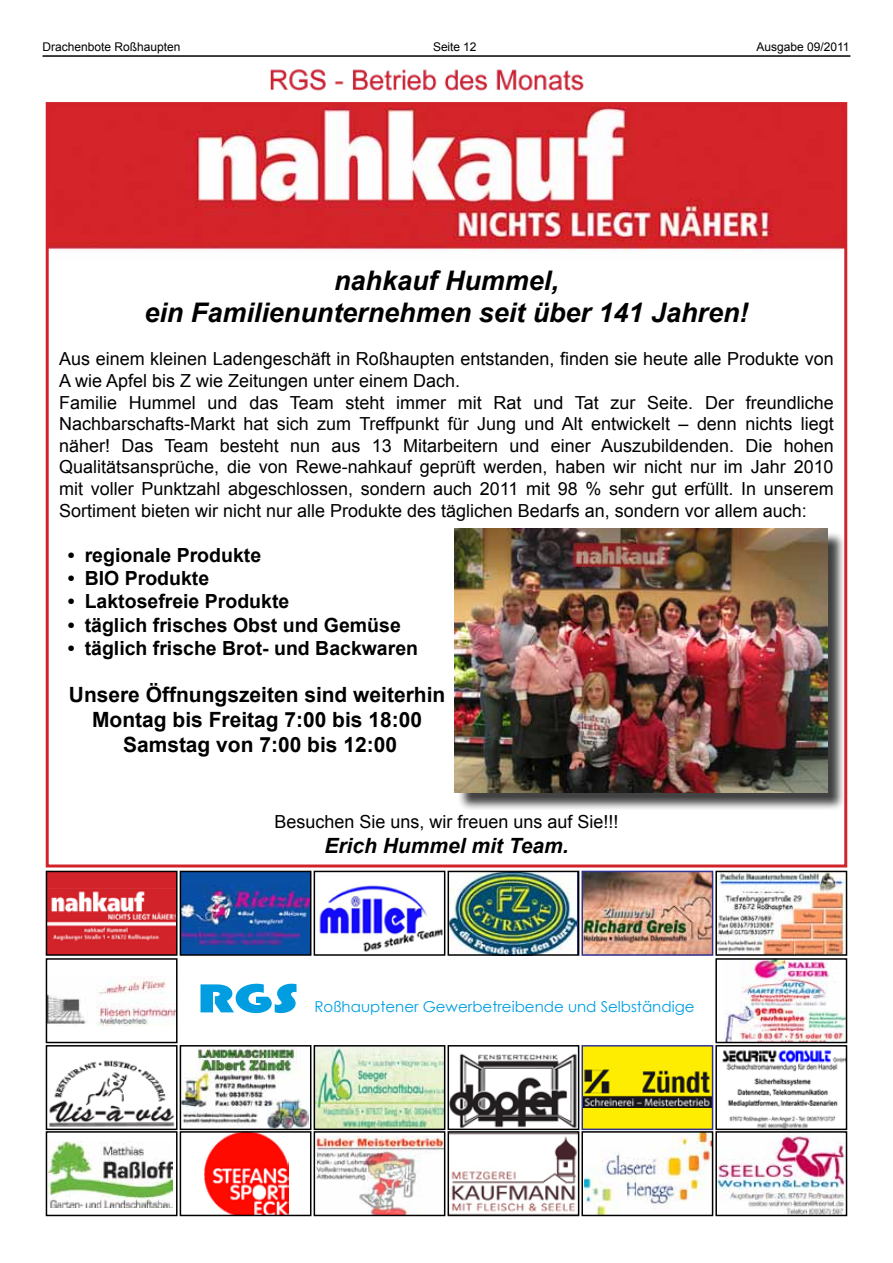
<style>
.page{position:relative;width:893px;height:1263px;background:#fff}
.page>*{position:absolute;margin:0;border:0;box-sizing:border-box;transform-origin:0 0}
.t1{font:42px "Bauhaus 93";color:#009ee0;scale:1.5 1}
.t2{font:italic 700 27px/32.4px "Arial";color:#000;text-align:center}
.t3{font:700 21px/25.2px "Arial";color:#000;text-align:center}
.t4{font:italic 700 21px "Arial";color:#000}
.t5{font:700 19.5px "Arial";color:#000}
.t6{font:18px/21.6px "Arial";color:#000}
.t7{font:15px "Century Gothic";color:#009ee0}
.t8{font:12px "Arial";color:#000}
</style>
<div class="page">
<hr style="left:43px;top:55px;width:807px;height:2px;background:#000">
<img style="left:204px;top:1134px;width:84px;height:79px">
<div style="left:180px;top:1131px;width:131px;height:85px;border:2px solid #000"></div>
<img style="left:49px;top:976px;width:126px;height:49px">
<div style="left:46px;top:958px;width:132px;height:85px;border:2px solid #000"></div>
<img style="left:724px;top:961px;width:120px;height:79px">
<div style="left:715px;top:958px;width:132px;height:85px;border:2px solid #000"></div>
<img style="left:49px;top:1060px;width:126px;height:67px">
<div style="left:46px;top:1045px;width:132px;height:85px;border:2px solid #000"></div>
<img style="left:584px;top:1134px;width:126px;height:79px">
<div style="left:581px;top:1131px;width:132px;height:85px;border:2px solid #000"></div>
<img style="left:451px;top:1053px;width:125px;height:74px">
<div style="left:448px;top:1045px;width:131px;height:85px;border:2px solid #000"></div>
<img style="left:451px;top:1134px;width:125px;height:78px">
<div style="left:448px;top:1131px;width:131px;height:85px;border:2px solid #000"></div>
<img style="left:317px;top:1048px;width:125px;height:79px">
<div style="left:314px;top:1045px;width:131px;height:85px;border:2px solid #000"></div>
<img style="left:718px;top:1134px;width:126px;height:79px">
<div style="left:715px;top:1131px;width:132px;height:85px;border:2px solid #000"></div>
<img style="left:183px;top:1048px;width:125px;height:79px">
<div style="left:180px;top:1045px;width:131px;height:85px;border:2px solid #000"></div>
<img style="left:722px;top:1050px;width:122px;height:77px">
<div style="left:715px;top:1045px;width:132px;height:85px;border:2px solid #000"></div>
<img style="left:317px;top:1137px;width:125px;height:76px">
<div style="left:314px;top:1131px;width:131px;height:85px;border:2px solid #000"></div>
<img style="left:49px;top:1142px;width:123px;height:65px">
<div style="left:46px;top:1131px;width:132px;height:85px;border:2px solid #000"></div>
<div style="left:582px;top:1046px;width:131px;height:83px;background:#feed01"></div>
<img style="left:584px;top:1069px;width:126px;height:39px">
<div style="left:581px;top:1045px;width:132px;height:85px;border:2px solid #2e3192"></div>
<div style="left:180px;top:871px;width:131px;height:84px;background:#094fa4"></div>
<img style="left:183px;top:885px;width:125px;height:60px">
<div style="left:180px;top:871px;width:131px;height:85px;border:2px solid #000"></div>
<img style="left:319px;top:885px;width:123px;height:67px">
<div style="left:314px;top:871px;width:131px;height:85px;border:2px solid #010000"></div>
<img style="left:451px;top:874px;width:125px;height:79px">
<div style="left:448px;top:871px;width:131px;height:85px;border:2px solid #000"></div>
<img style="left:584px;top:874px;width:126px;height:79px">
<div style="left:581px;top:871px;width:132px;height:85px;border:2px solid #2e3192"></div>
<img style="left:50px;top:106px;width:793px;height:145px">
<div style="left:457px;top:531px;width:389px;height:280px;background:#000;opacity:.75"></div>
<img style="left:455px;top:529px;width:372px;height:263px">
<div style="left:46px;top:102px;width:801px;height:765px;border:3px solid #d22329"></div>
<img style="left:270px;top:69px;width:314px;height:22px">
<div style="left:46px;top:871px;width:131px;height:84px;background:#d2232a"></div>
<img style="left:49px;top:890px;width:126px;height:50px">
<div style="left:46px;top:871px;width:132px;height:85px;border:2px solid #000"></div>
<img style="left:718px;top:874px;width:126px;height:79px">
<div style="left:715px;top:871px;width:132px;height:85px;border:2px solid #000"></div>
<p class="t8" style="left:43px;top:39px;width:140px">Drachenbote Roßhaupten</p>
<p class="t8" style="left:433px;top:39px;width:45px">Seite 12</p>
<p class="t8" style="left:756px;top:39px;width:95px">Ausgabe 09/2011</p>
<h2 class="t2" style="left:144px;top:265px;width:606px">nahkauf Hummel,<br>ein Familienunternehmen seit über 141 Jahren!</h2>
<p class="t6" style="left:59px;top:348px;width:776px">Aus einem kleinen Ladengeschäft in Roßhaupten entstanden, finden sie heute alle Produkte von A wie Apfel bis Z wie Zeitungen unter einem Dach.<br>Familie Hummel und das Team steht immer mit Rat und Tat zur Seite. Der freundliche Nachbarschafts-Markt hat sich zum Treffpunkt für Jung und Alt entwickelt – denn nichts liegt näher! Das Team besteht nun aus 13 Mitarbeitern und einer Auszubildenden. Die hohen Qualitätsansprüche, die von Rewe-nahkauf geprüft werden, haben wir nicht nur im Jahr 2010 mit voller Punktzahl abgeschlossen, sondern auch 2011 mit 98 % sehr gut erfüllt. In unserem Sortiment bieten wir nicht nur alle Produkte des täglichen Bedarfs an, sondern vor allem auch:</p>
<p class="t5" style="left:68px;top:542px;width:195px">• regionale Produkte</p>
<p class="t5" style="left:68px;top:565px;width:143px">• BiO Produkte</p>
<p class="t5" style="left:68px;top:588px;width:223px">• laktosefreie Produkte</p>
<p class="t5" style="left:68px;top:612px;width:335px">• täglich frisches Obst und Gemüse</p>
<p class="t5" style="left:68px;top:635px;width:352px">• täglich frische Brot- und Backwaren</p>
<p class="t3" style="left:69px;top:683px;width:378px">Unsere Öffnungszeiten sind weiterhin<br>Montag bis Freitag 7:00 bis 18:00<br>Samstag von 7:00 bis 12:00</p>
<p class="t6" style="left:275px;top:811px;width:345px">Besuchen Sie uns, wir freuen uns auf Sie!!!</p>
<p class="t4" style="left:324px;top:832px;width:246px">Erich Hummel mit Team.</p>
<h1 class="t1" style="left:196px;top:975px;width:70px">RGS</h1>
<p class="t7" style="left:314px;top:996px;width:382px">Roßhauptener Gewerbetreibende und Selbständige</p>
</div>
